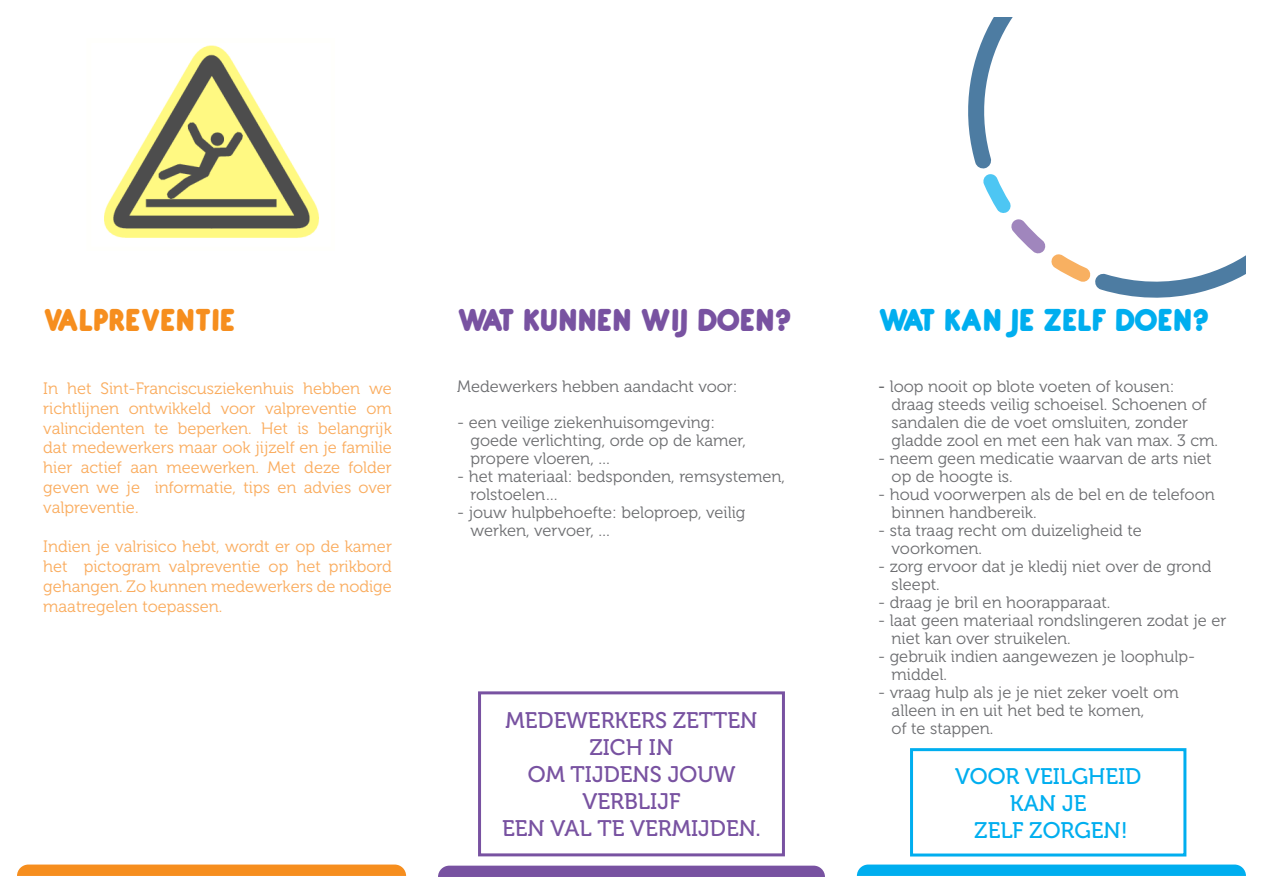
<style>
.page{position:relative;width:1263px;height:893px;background:#fff}
.page>*{position:absolute;margin:0;border:0;box-sizing:border-box;transform-origin:0 0}
.Titel{font:800 34.5px "Antipasto";color:#7852a1}
.Broodtekst{font:800 34.5px "Antipasto";color:#00aeef}
.Titel-2{font:800 34.5px "Antipasto";color:#f68e1e}
.Broodtekst-2{font:22.5px/27px "Museo 500";color:#7852a1;text-align:center}
.Broodtekst-3{font:22.5px "Museo 500";color:#00aeef}
.Broodtekst-4{font:16.5px/18px "Museo 300";color:#6c6d70}
.t1{font:16.5px/19.8px "Museo 300";color:#faac5e;text-align:justify}
.s1{font-family:"Museo 500"}
</style>
<div class="page">
<svg style="left:968px;top:17px;width:278px;height:281px"></svg>
<svg style="left:982px;top:174px;width:109px;height:109px"></svg>
<svg style="left:857px;top:864px;width:389px;height:12px;background:#0fb2ef"></svg>
<svg style="left:17px;top:864px;width:389px;height:12px;background:#f6942b"></svg>
<img style="left:104px;top:45px;width:215px;height:193px">
<div style="left:438px;top:866px;width:387px;height:11px;background:#7852a1"></div>
<div style="left:910px;top:748px;width:276px;height:108px;border:3px solid #00aeef"></div>
<div style="left:478px;top:691px;width:307px;height:165px;border:3px solid #7852a1"></div>
<p class="Titel-2" style="left:43px;top:298px;width:194px">VALPREVENTIE</p>
<p class="t1" style="left:43px;top:379px;width:350px">In het Sint-Franciscusziekenhuis hebben we richtlijnen ontwikkeld voor valpreventie om valincidenten te beperken. Het is belangrijk dat medewerkers maar ook jijzelf en je familie hier actief aan meewerken. Met deze folder geven we je informatie, tips en advies over valpreventie.</p>
<p class="t1" style="left:43px;top:537px;width:350px">Indien je valrisico hebt, wordt er op de kamer het pictogram valpreventie op het prikbord gehangen. Zo kunnen medewerkers de nodige maatregelen toepassen.</p>
<p class="Titel" style="left:457px;top:298px;width:337px">WAT KUNNEN WIJ DOEN?</p>
<p class="Broodtekst-4" style="left:457px;top:378px;width:282px">Medewerkers hebben aandacht voor:</p>
<p class="Broodtekst-4" style="left:471px;top:414px;width:277px;text-indent:-13px">- een veilige ziekenhuisomgeving: goede verlichting, orde op de kamer,</p>
<p class="Broodtekst-4" style="left:471px;top:450px;width:142px">propere vloeren, …</p>
<p class="Broodtekst-4" style="left:457px;top:468px;width:330px">- het materiaal: bedsponden, remsystemen,</p>
<p class="Broodtekst-4" style="left:471px;top:486px;width:89px">rolstoelen…</p>
<p class="Broodtekst-4" style="left:457px;top:504px;width:290px">- jouw hulpbehoefte: beloproep, veilig</p>
<p class="Broodtekst-4" style="left:471px;top:522px;width:142px">werken, vervoer, …</p>
<p class="Broodtekst-2" style="left:505px;top:707px;width:253px">MEDEWERKERS ZETTEN<br>ZICH IN</p>
<p class="Broodtekst-2" style="left:528px;top:761px;width:209px">OM TIJDENS JOUW</p>
<p class="Broodtekst-2" style="left:582px;top:788px;width:100px">VERBLIJF</p>
<p class="Broodtekst-2" style="left:502px;top:815px;width:260px">EEN VAL TE VERMIJDEN.</p>
<p class="Broodtekst" style="left:878px;top:298px;width:333px">WAT KAN JE ZELF DOEN?</p>
<p class="Broodtekst-4" style="left:891px;top:378px;width:317px;text-indent:-13px"><span class="s1">-</span> loop nooit op blote voeten of kousen: draag steeds veilig schoeisel. Schoenen of</p>
<p class="Broodtekst-4" style="left:891px;top:414px;width:298px">sandalen die de voet omsluiten, zonder</p>
<p class="Broodtekst-4" style="left:891px;top:432px;width:328px">gladde zool en met een hak van max. 3 cm.</p>
<p class="Broodtekst-4" style="left:878px;top:450px;width:335px">- neem geen medicatie waarvan de arts niet</p>
<p class="Broodtekst-4" style="left:891px;top:468px;width:123px">op de hoogte is.</p>
<p class="Broodtekst-4" style="left:878px;top:486px;width:338px">- houd voorwerpen als de bel en de telefoon</p>
<p class="Broodtekst-4" style="left:891px;top:504px;width:147px">binnen handbereik.</p>
<p class="Broodtekst-4" style="left:878px;top:522px;width:265px">- sta traag recht om duizeligheid te</p>
<p class="Broodtekst-4" style="left:891px;top:540px;width:92px">voorkomen.</p>
<p class="Broodtekst-4" style="left:878px;top:558px;width:335px">- zorg ervoor dat je kledij niet over de grond</p>
<p class="Broodtekst-4" style="left:891px;top:576px;width:50px">sleept.</p>
<p class="Broodtekst-4" style="left:878px;top:594px;width:234px">- draag je bril en hoorapparaat.</p>
<p class="Broodtekst-4" style="left:878px;top:612px;width:350px">- laat geen materiaal rondslingeren zodat je er</p>
<p class="Broodtekst-4" style="left:891px;top:630px;width:181px">niet kan over struikelen.</p>
<p class="Broodtekst-4" style="left:878px;top:648px;width:319px">- gebruik indien aangewezen je loophulp-</p>
<p class="Broodtekst-4" style="left:891px;top:666px;width:57px">middel.</p>
<p class="Broodtekst-4" style="left:878px;top:684px;width:302px">- vraag hulp als je je niet zeker voelt om</p>
<p class="Broodtekst-4" style="left:891px;top:702px;width:254px">alleen in en uit het bed te komen,</p>
<p class="Broodtekst-4" style="left:891px;top:720px;width:103px">of te stappen.</p>
<p class="Broodtekst-3" style="left:955px;top:764px;width:188px">VOOR VEILGHEID</p>
<p class="Broodtekst-3" style="left:1010px;top:791px;width:78px">KAN JE</p>
<p class="Broodtekst-3" style="left:975px;top:818px;width:155px">ZELF ZORGEN!</p>
</div>
